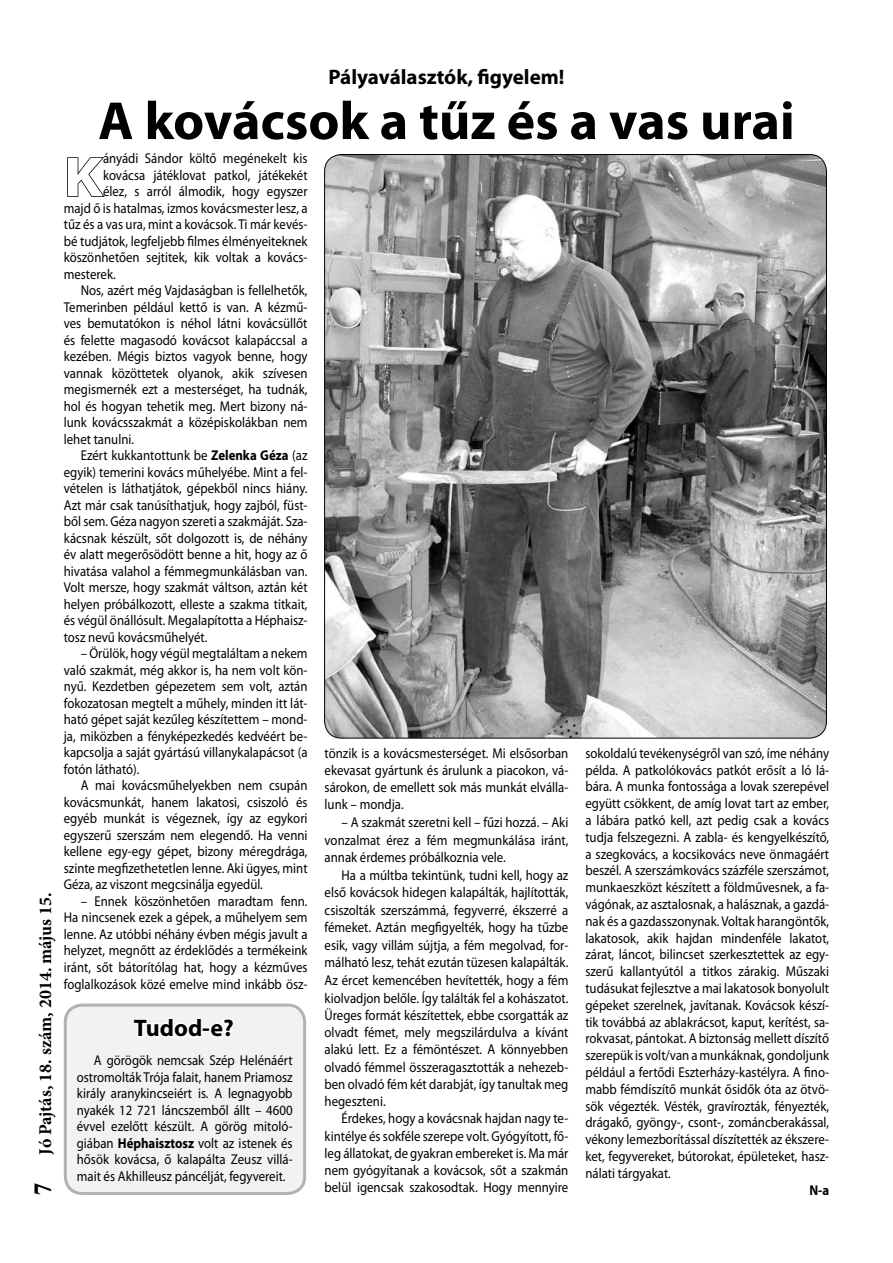
<style>
.page{position:relative;width:893px;height:1263px;background:#fff}
.page>*{position:absolute;margin:0;border:0;box-sizing:border-box;transform-origin:0 0}
.t1{font:700 56.4px "Myriad Pro";color:#fff;scale:1.13 1}
.t2{font:700 54px "Myriad Pro";color:#000}
.t3{font:700 24px "Myriad Pro";color:#000}
.t4{font:700 21px "Myriad Pro";color:#000}
.t5{font:700 18px "Minion Pro";color:#000}
.t6{font:14.25px/16.8px "Myriad Pro";color:#000;text-align:justify;scale:.9 1}
.t7{font:700 14.25px "Myriad Pro";color:#000;scale:.9 1}
.s1{font-weight:700}
</style>
<div class="page">
<svg style="left:67px;top:157px;width:38px;height:40px"></svg>
<div style="left:65px;top:1005px;width:240px;height:188px;background:#f2f2f3;border-radius:17px"></div>
<svg style="left:133px;top:1018px;width:101px;height:20px"></svg>
<div style="left:64px;top:1003px;width:242px;height:192px;border:3px solid #b1b2b4;border-radius:17px"></div>
<img style="left:325px;top:154px;width:501px;height:584px;border-radius:17px">
<h3 class="t4" style="left:328px;top:63px;width:238px">Pályaválasztók, figyelem!</h3>
<h2 class="t2" style="left:98px;top:86px;width:698px">A kovácsok a tűz és a vas urai</h2>
<h1 class="t1" style="left:64px;top:140px;width:36px">K</h1>
<p class="t6" style="left:103px;top:150px;width:229px">ányádi Sándor költő megénekelt kis</p>
<p class="t6" style="left:103px;top:166px;width:229px">kovácsa játéklovat patkol, játékekét</p>
<p class="t6" style="left:103px;top:183px;width:229px">élez, s arról álmodik, hogy egyszer</p>
<p class="t6" style="left:64px;top:199px;width:272px">majd ő is hatalmas, izmos kovácsmester lesz, a</p>
<p class="t6" style="left:64px;top:216px;width:272px">tűz és a vas ura, mint a kovácsok. Ti már kevés-</p>
<p class="t6" style="left:64px;top:232px;width:272px">bé tudjátok, legfeljebb filmes élményeiteknek</p>
<p class="t6" style="left:64px;top:249px;width:272px">köszönhetően sejtitek, kik voltak a kovács-</p>
<p class="t6" style="left:64px;top:265px;width:59px">mesterek.</p>
<p class="t6" style="left:81px;top:282px;width:253px">Nos, azért még Vajdaságban is fellelhetők,</p>
<p class="t6" style="left:64px;top:298px;width:272px">Temerinben például kettő is van. A kézmű-</p>
<p class="t6" style="left:64px;top:315px;width:272px">ves bemutatókon is néhol látni kovácsüllőt</p>
<p class="t6" style="left:64px;top:331px;width:272px">és felette magasodó kovácsot kalapáccsal a</p>
<p class="t6" style="left:64px;top:348px;width:272px">kezében. Mégis biztos vagyok benne, hogy</p>
<p class="t6" style="left:64px;top:364px;width:272px">vannak közöttetek olyanok, akik szívesen</p>
<p class="t6" style="left:64px;top:381px;width:272px">megismernék ezt a mesterséget, ha tudnák,</p>
<p class="t6" style="left:64px;top:397px;width:272px">hol és ho-gyan tehetik meg. Mert bizony ná-</p>
<p class="t6" style="left:64px;top:414px;width:272px">lunk kovácsszakmát a középiskolákban nem</p>
<p class="t6" style="left:64px;top:430px;width:80px">lehet tanulni.</p>
<p class="t6" style="left:81px;top:447px;width:253px">Ezért kukkantottunk be <span class="s1">Zelenka Géza</span> (az</p>
<p class="t6" style="left:64px;top:463px;width:272px">egyik) temerini kovács műhelyébe. Mint a fel-</p>
<p class="t6" style="left:64px;top:480px;width:272px">vételen is láthatjátok, gépekből nincs hiány.</p>
<p class="t6" style="left:64px;top:496px;width:272px">Azt már csak tanúsíthatjuk, hogy zajból, füst-</p>
<p class="t6" style="left:64px;top:513px;width:272px">ből sem. Géza nagyon szereti a szakmáját. Sza-</p>
<p class="t6" style="left:64px;top:529px;width:272px">kácsnak készült, sőt dolgozott is, de néhány</p>
<p class="t6" style="left:64px;top:546px;width:272px">év alatt megerősödött benne a hit, hogy az ő</p>
<p class="t6" style="left:64px;top:562px;width:272px">hivatása valahol a fémmegmunkálásban van.</p>
<p class="t6" style="left:64px;top:579px;width:272px">Volt mersze, hogy szakmát váltson, aztán két</p>
<p class="t6" style="left:64px;top:595px;width:272px">helyen próbálkozott, elleste a szakma titkait,</p>
<p class="t6" style="left:64px;top:612px;width:272px">és végül önállósult. Megalapította a Héphaisz-</p>
<p class="t6" style="left:64px;top:628px;width:161px">tosz nevű kovácsműhelyét.</p>
<p class="t6" style="left:64px;top:645px;width:272px;text-indent:17px">– Örülök, hogy végül megtaláltam a nekem való szakmát, még akkor is, ha nem volt kön&shy;nyű. Kezdetben gépezetem sem volt, aztán fokozatosan megtelt a műhely, minden itt lát&shy;ható gépet saját kezűleg készítettem – mond&shy;ja, miközben a fényképezkedés kedvéért be&shy;kapcsolja a saját gyártású villanykalapácsot (a fotón látható).</p>
<p class="t6" style="left:64px;top:777px;width:272px;text-indent:17px">A mai kovácsműhelyekben nem csupán kovácsmunkát, hanem lakatosi, csiszoló és egyéb munkát is végeznek, így az egykori egyszerű szerszám nem elegendő. Ha venni kellene egy-egy gépet, bizony méregdrága, szinte megfizethetetlen lenne. Aki ügyes, mint Géza, az viszont megcsinálja egyedül.</p>
<p class="t6" style="left:64px;top:892px;width:272px;text-indent:17px">– Ennek köszönhetően maradtam fenn.<br>Ha nincsenek ezek a gépek, a műhelyem sem lenne. Az utóbbi néhány évben mégis javult a helyzet, megnőtt az érdeklődés a termékeink iránt, sőt bátorítólag hat, hogy a kézműves foglalkozások közé emelve mind inkább ösz-</p>
<p class="t5" style="left:33px;top:1154px;width:264px;rotate:-90deg">Jó Pajtás, 18. szám, 2014. május 15.</p>
<h3 class="t3" style="left:134px;top:1012px;width:101px">Tudod-e?</h3>
<p class="t6" style="left:77px;top:1052px;width:241px;text-indent:17px">A görögök nemcsak Szép Helénáért ostromolták Trója falait, hanem Priamosz király aranykincseiért is. A legnagyobb nyakék 12 721 láncszemből állt – 4600 évvel ezelőtt készült. A görög mitoló&shy;giában <span class="s1">Héphaisztosz</span> volt az istenek és hősök kovácsa, ő kalapálta Zeusz villá&shy;mait és Akhilleusz páncélját, fegyvereit.</p>
<p class="t6" style="left:325px;top:744px;width:272px;line-height:17.2px">tönzik is a kovácsmesterséget. Mi elsősorban ekevasat gyártunk és árulunk a piacokon, vá&shy;sárokon, de emellett sok más munkát elválla&shy;lunk – mondja.</p>
<p class="t6" style="left:325px;top:813px;width:272px;line-height:17.5px;text-indent:17px">– A szakmát szeretni kell – fűzi hozzá. – Aki vonzalmat érez a fém megmunkálása iránt, annak érdemes próbálkoznia vele.</p>
<p class="t6" style="left:325px;top:866px;width:272px;line-height:17.4px;text-indent:17px">Ha a múltba tekintünk, tudni kell, hogy az első kovácsok hidegen kalapálták, hajlították, csiszolták szerszámmá, fegyverré, ékszerré a fémeket. Aztán megfigyelték, hogy ha tűzbe esik, vagy villám sújtja, a fém megolvad, for&shy;málható lesz, tehát ezután tüzesen kalapálták.<br>Az ércet kemencében hevítették, hogy a fém kiolvadjon belőle. Így találták fel a kohászatot.<br>Üreges formát készítettek, ebbe csorgatták az olvadt fémet, mely megszilárdulva a kívánt alakú lett. Ez a fémöntészet. A könnyebben olvadó fémmel összeragasztották a nehezeb&shy;ben olvadó fém két darabját, így tanultak meg hegeszteni.</p>
<p class="t6" style="left:325px;top:1110px;width:272px;line-height:17.2px;text-indent:17px">Érdekes, hogy a kovácsnak hajdan nagy te&shy;kintélye és sokféle szerepe volt. Gyógyított, fő&shy;leg állatokat, de gyakran embereket is. Ma már nem gyógyítanak a kovácsok, sőt a szakmán belül igencsak szakosodtak. Hogy mennyir-e</p>
<p class="t6" style="left:585px;top:744px;width:272px">sokoldalú tevékenységről van szó, íme néhány példa. A patkolókovács patkót erősít a ló lá&shy;bára. A munka fontossága a lovak szerepével együtt csökkent, de amíg lovat tart az ember, a lábára patkó kell, azt pedig csak a kovács tudja felszegezni. A zabla- és kengyelkészítő, a szegkovács, a kocsikovács neve önmagáért beszél. A szerszámkovács százféle szerszámot, munkaeszközt készített a földművesnek, a fa&shy;vágónak, az asztalosnak, a halásznak, a gazdá&shy;nak és a gazdasszonynak. Voltak harangöntők, lakatosok, akik hajdan mindenféle lakatot, zárat, láncot, bilincset szerkesztettek az egy&shy;szerű kallantyútól a titkos zárakig. Műszaki tudásukat fejlesztve a mai lakatosok bonyolult gépeket szerelnek, javítanak. Kovácsok készí&shy;tik továbbá az ablakrácsot, kaput, kerítést, sa&shy;rokvasat, pántokat. A biztonság mellett díszítő szerepük is volt/van a munkáknak, gondoljunk például a fertődi Eszterházy-kastélyra. A fino&shy;mabb fémdíszítő munkát ősidők óta az ötvö&shy;sök végezték. Vésték, gravírozták, fényezték, drágakő, gyöngy-, csont-, zománcberakással, vékony lemezborítással díszítették az ékszere&shy;ket, fegyvereket, bútorokat, épületeket, hasz&shy;nálati tárgyakat.</p>
<p class="t7" style="left:809px;top:1180px;width:23px">N-a</p>
</div>
